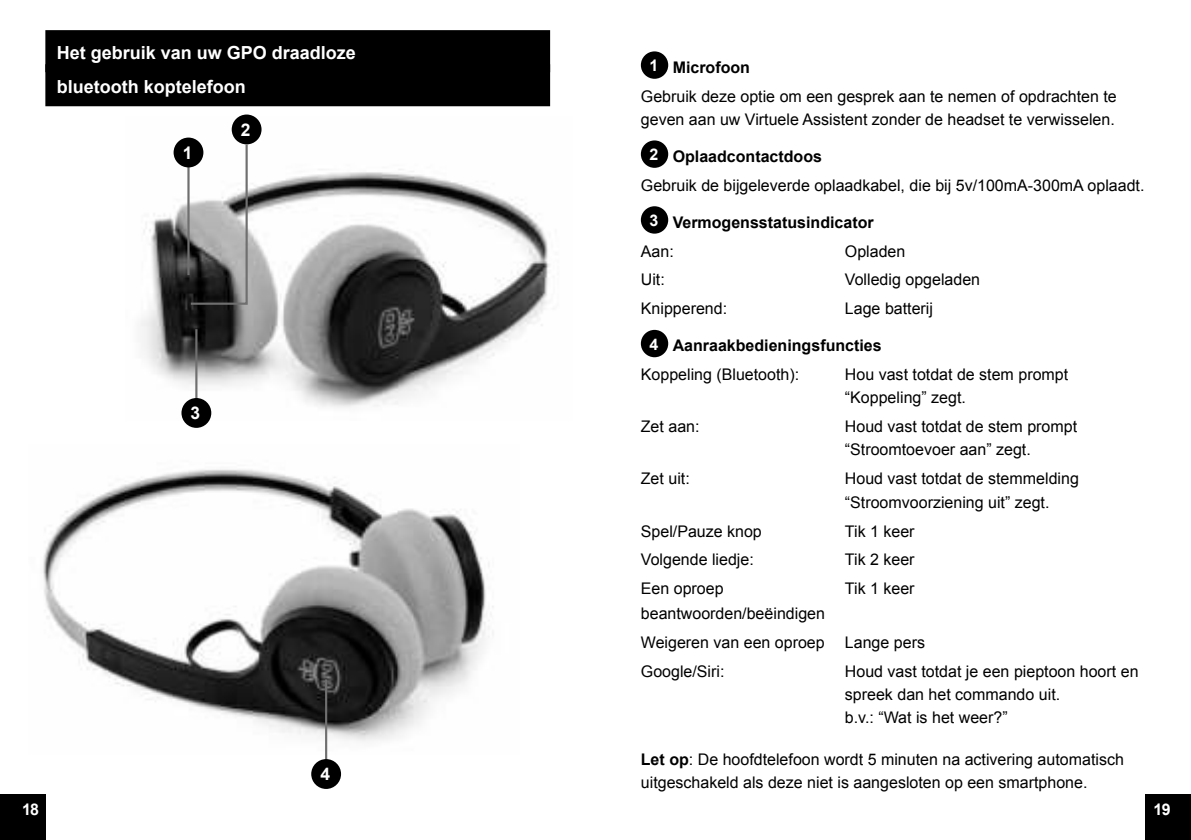
<style>
.page{position:relative;width:1191px;height:840px;background:#fff}
.page>*{position:absolute;margin:0;border:0;box-sizing:border-box;transform-origin:0 0}
.t1{font:700 18px/34px "Arial";color:#fff}
.t2{font:700 17.4px "Arial";color:#fff}
.t3{font:16px/23.2px "Arial";color:#000}
.t4{font:700 16px/28.8px "Arial";color:#000}
.t5{font:700 16px "Arial";color:#fff}
.s1{font-weight:700;color:#fff}
.s2{font-weight:700}
.s3{color:#fff}
.s4{font-weight:400}
</style>
<div class="page">
<div style="left:1145px;top:794px;width:46px;height:45px;background:#000"></div>
<div style="left:0;top:794px;width:45px;height:45px;background:#000"></div>
<div style="left:45px;top:30px;width:505px;height:42px;background:#000"></div>
<div style="left:45px;top:64px;width:505px;height:42px;background:#000"></div>
<div style="left:641px;top:51px;width:27px;height:28px;background:#000;border-radius:50%"></div>
<div style="left:641px;top:140px;width:27px;height:28px;background:#000;border-radius:50%"></div>
<div style="left:641px;top:206px;width:27px;height:27px;background:#000;border-radius:50%"></div>
<div style="left:641px;top:330px;width:27px;height:27px;background:#000;border-radius:50%"></div>
<img style="left:43px;top:469px;width:451px;height:284px">
<img style="left:140px;top:120px;width:410px;height:300px">
<hr style="left:325px;top:679px;width:2px;height:87px;background:#706f6f">
<div style="left:232px;top:114px;width:29px;height:30px;background:#000;border-radius:50%"></div>
<svg style="left:189px;top:142px;width:60px;height:164px"></svg>
<hr style="left:187px;top:149px;width:3px;height:126px;background:#706f6f">
<hr style="left:195px;top:329px;width:2px;height:76px;background:#706f6f">
<div style="left:174px;top:137px;width:29px;height:30px;background:#000;border-radius:50%"></div>
<div style="left:181px;top:398px;width:30px;height:29px;background:#000;border-radius:50%"></div>
<div style="left:311px;top:758px;width:30px;height:30px;background:#000;border-radius:50%"></div>
<p class="t1" style="left:57px;top:37px;width:301px">Het gebruik van uw GPO draadloze bluetooth koptelefoon</p>
<p class="t2" style="left:183px;top:146px;width:11px">1</p>
<p class="t2" style="left:241px;top:123px;width:11px">2</p>
<p class="t2" style="left:191px;top:406px;width:11px">3</p>
<p class="t2" style="left:320px;top:767px;width:11px">4</p>
<p class="t3" style="left:641px;top:54px;width:477px;line-height:28.8px;text-indent:9px"><span class="s1">1</span> <span class="s2">Microfoon<br></span>Gebruik deze optie om een gesprek aan te nemen of opdrachten te</p>
<p class="t3" style="left:641px;top:109px;width:475px">geven aan uw Virtuele Assistent zonder de headset te verwisselen.</p>
<p class="t3" style="left:641px;top:143px;width:505px;line-height:28.8px;text-indent:9px"><span class="s1">2</span> <span class="s2">Oplaadcontactdoos<br></span>Gebruik de bijgeleverde oplaadkabel, die bij 5v/100mA-300mA oplaadt.</p>
<p class="t4" style="left:641px;top:209px;width:234px;text-indent:9px"><span class="s3">3</span> Vermogensstatusindicator<br><span class="s4">Aan:</span></p>
<p class="t3" style="left:845px;top:240px;width:62px">Opladen</p>
<p class="t3" style="left:641px;top:269px;width:25px">Uit:</p>
<p class="t3" style="left:845px;top:269px;width:137px">Volledig opgeladen</p>
<p class="t3" style="left:641px;top:298px;width:88px">Knipperend:</p>
<p class="t3" style="left:845px;top:298px;width:90px">Lage batterij</p>
<p class="t4" style="left:641px;top:332px;width:242px;text-indent:9px"><span class="s3">4</span> Aanraakbedieningsfuncties<br><span class="s4">Koppeling (Bluetooth):</span></p>
<p class="t3" style="left:845px;top:364px;width:225px">Hou vast totdat de stem prompt “Koppeling” zegt.</p>
<p class="t3" style="left:641px;top:416px;width:60px">Zet aan:</p>
<p class="t3" style="left:845px;top:416px;width:234px">Houd vast totdat de stem prompt “Stroomtoevoer aan” zegt.</p>
<p class="t3" style="left:641px;top:468px;width:50px">Zet uit:</p>
<p class="t3" style="left:845px;top:468px;width:235px">Houd vast totdat de stemmelding “Stroomvoorziening uit” zegt.</p>
<p class="t3" style="left:641px;top:520px;width:122px">Spel/Pauze knop</p>
<p class="t3" style="left:845px;top:520px;width:71px">Tik 1 keer</p>
<p class="t3" style="left:641px;top:549px;width:114px">Volgende liedje:</p>
<p class="t3" style="left:845px;top:549px;width:71px">Tik 2 keer</p>
<p class="t3" style="left:641px;top:578px;width:84px">Een oproep</p>
<p class="t3" style="left:845px;top:578px;width:71px">Tik 1 keer</p>
<p class="t3" style="left:641px;top:600px;width:186px;line-height:28.8px">beantwoorden/beëindigen<br>Weigeren van een oproep</p>
<p class="t3" style="left:845px;top:632px;width:82px">Lange pers</p>
<p class="t3" style="left:641px;top:660px;width:85px">Google/Siri:</p>
<p class="t3" style="left:845px;top:660px;width:295px">Houd vast totdat je een pieptoon hoort en spreek dan het commando uit.<br>b.v.: “Wat is het weer?”</p>
<p class="t3" style="left:641px;top:749px;width:484px"><span class="s2">Let op</span>: De hoofdtelefoon wordt 5 minuten na activering automatisch uitgeschakeld als deze niet is aangesloten op een smartphone.</p>
<p class="t5" style="left:22px;top:803px;width:19px">18</p>
<p class="t5" style="left:1153px;top:803px;width:19px">19</p>
</div>
